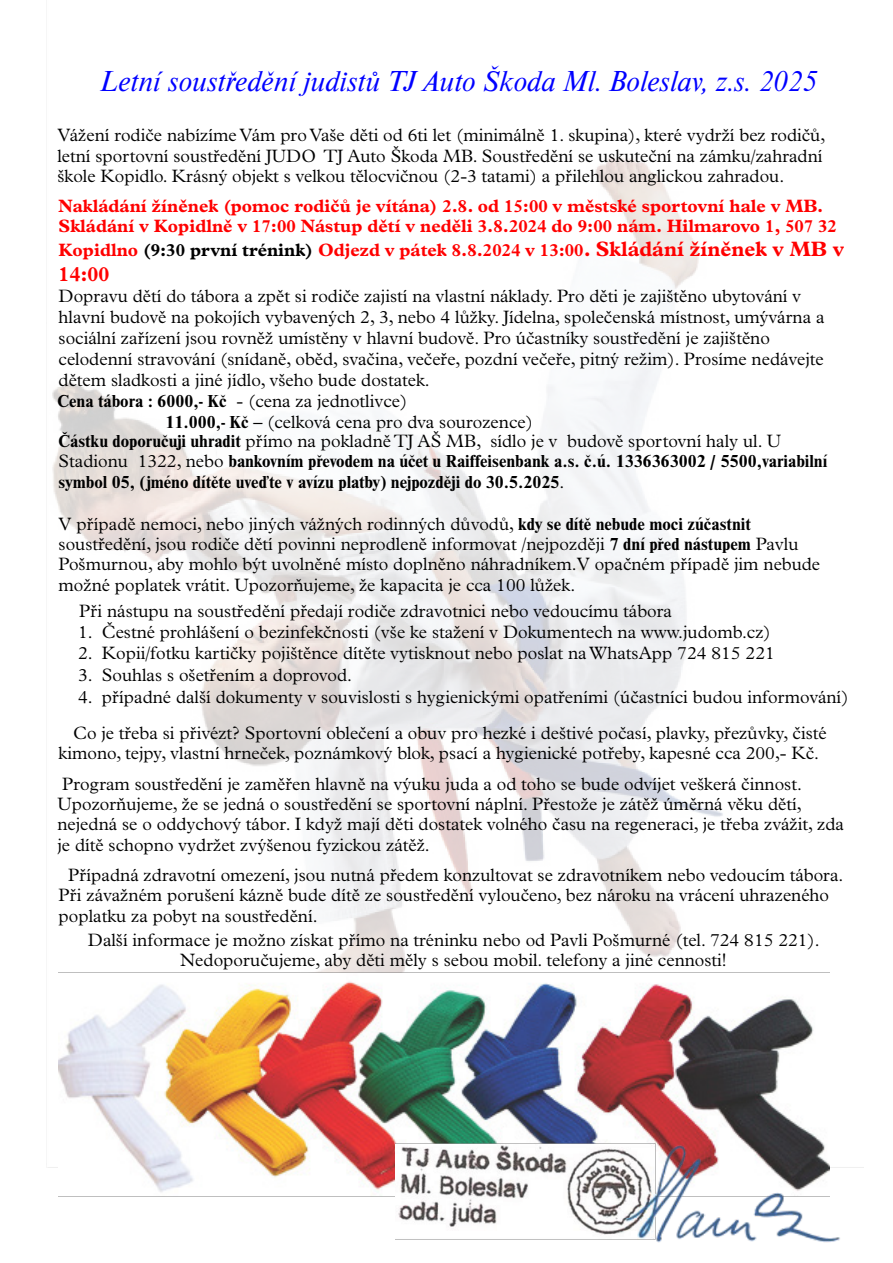
<style>
.page{position:relative;width:893px;height:1263px;background:#fff}
.page>*{position:absolute;margin:0;border:0;box-sizing:border-box;transform-origin:0 0}
.t1{font:italic 30px "Nimbus Rom D";color:#00f}
.t2{font:700 21px "Plantin MT Pro";color:#f00}
.t3{font:300 18px/20.2px "Plantin MT Pro";color:#000}
.t4{font:700 18px/20.7px "Plantin MT Pro";color:#f00}
.t5{font:700 18px/20.2px "Nimbus Rom D";color:#000}
.s1{color:#000}
.s2{font-size:21px}
.s3{font-family:"Nimbus Rom D";font-weight:700}
.s4{font-family:"Plantin MT Pro";font-weight:300}
</style>
<div class="page">
<img style="left:52px;top:157px;width:671px;height:917px">
<img style="left:59px;top:971px;width:771px;height:226px">
<img style="left:395px;top:1141px;width:449px;height:102px">
<h1 class="t1" style="left:101px;top:63px;width:718px">Letní soustředění judistů TJ Auto Škoda Ml. Boleslav, z.s. 2025</h1>
<p class="t3" style="left:57px;top:125px;width:769px;line-height:20.7px">Vážení rodiče nabízíme Vám pro Vaše děti od 6ti let (minimálně 1. skupina), které vydrží bez rodičů, letní sportovní soustředění JUDO TJ Auto Škoda MB. Soustředění se uskuteční na zámku/zahradní škole Kopidlo. Krásný objekt s velkou tělocvičnou (2-3 tatami) a přilehlou anglickou zahradou.</p>
<p class="t4" style="left:59px;top:195px;width:780px">Nakládání žíněnek (pomoc rodičů je vítána) 2.8. od 15:00 v městské sportovní hale v MB.<br>Skládání v Kopidlně v 17:00 Nástup dětí v neděli 3.8.2024 do 9:00 nám. Hilmarovo 1, 507 32</p>
<p class="t4" style="left:59px;top:240px;width:787px">Kopidlno <span class="s1">(9:30 první trénink)</span> Odjezd v pátek 8.8.2024 v 13:00<span class="s2">. Skládání žíněnek v MB v</span></p>
<p class="t2" style="left:59px;top:261px;width:52px">14:00</p>
<p class="t3" style="left:59px;top:286px;width:744px">Dopravu dětí do tábora a zpět si rodiče zajistí na vlastní náklady. Pro děti je zajištěno ubytování v</p>
<p class="t3" style="left:59px;top:307px;width:767px">hlavní budově na pokojích vybavených 2, 3, nebo 4 lůžky. Jídelna, společenská místnost, umývárna a</p>
<p class="t3" style="left:59px;top:328px;width:713px">sociální zařízení jsou rovněž umístěny v hlavní budově. Pro účastníky soustředění je zajištěno</p>
<p class="t3" style="left:59px;top:349px;width:767px">celodenní stravování (snídaně, oběd, svačina, večeře, pozdní večeře, pitný režim). Prosíme nedávejte</p>
<p class="t3" style="left:59px;top:370px;width:373px">dětem sladkosti a jiné jídlo, všeho bude dostatek.</p>
<p class="t3" style="left:57px;top:390px;width:352px"><span class="s3">Cena tábora : 6000,- Kč</span> - (cena za jednotlivce)</p>
<p class="t3" style="left:165px;top:411px;width:369px"><span class="s3">11.000,- Kč</span> – (celková cena pro dva sourozence)</p>
<p class="t3" style="left:59px;top:431px;width:724px"><span class="s3">Částku doporučuji uhradit</span> přímo na pokladně TJ AŠ MB, sídlo je v budově sportovní haly ul. U</p>
<p class="t5" style="left:59px;top:451px;width:770px"><span class="s4">Stadionu 1322, nebo</span> bankovním převodem na účet u Raiffeisenbank a.s. č.ú. 1336363002 / 5500,variabilní symbol 05, (jméno dítěte uveďte v avízu platby) nejpozději do 30.5.2025<span class="s4">.</span></p>
<p class="t3" style="left:59px;top:514px;width:763px">V případě nemoci, nebo jiných vážných rodinných důvodů, <span class="s3">kdy se dítě nebude moci zúčastnit </span>soustředění, jsou rodiče dětí povinni neprodleně informovat /nejpozději <span class="s3">7 dní před nástupem</span> Pavlu Pošmurnou, aby mohlo být uvolněné místo doplněno náhradníkem.V opačném případě jim nebude možné poplatek vrátit. Upozorňujeme, že kapacita je cca 100 lůžek.</p>
<p class="t3" style="left:79px;top:601px;width:594px">Při nástupu na soustředění předají rodiče zdravotnici nebo vedoucímu tábora</p>
<p class="t3" style="left:78px;top:622px;width:694px">1. Čestné prohlášení o bezinfekčnosti (vše ke stažení v Dokumentech na www.judomb.cz)</p>
<p class="t3" style="left:78px;top:643px;width:698px">2. Kopii/fotku kartičky pojištěnce dítěte vytisknout nebo poslat na WhatsApp 724 815 221</p>
<p class="t3" style="left:78px;top:665px;width:276px">3. Souhlas s ošetřením a doprovod.</p>
<p class="t3" style="left:73px;top:678px;width:777px;line-height:36.3px">4. případné další dokumenty v souvislosti s hygienickými opatřeními (účastníci budou informování)<br>Co je třeba si přivézt? Sportovní oblečení a obuv pro hezké i deštivé počasí, plavky, přezůvky, čisté</p>
<p class="t3" style="left:59px;top:738px;width:762px;line-height:30.5px">kimono, tejpy, vlastní hrneček, poznámkový blok, psací a hygienické potřeby, kapesné cca 200,- Kč.<br>Program soustředění je zaměřen hlavně na výuku juda a od toho se bude odvíjet veškerá činnost.</p>
<p class="t3" style="left:57px;top:794px;width:788px">Upozorňujeme, že se jedná o soustředění se sportovní náplní. Přestože je zátěž úměrná věku dětí, nejedná se o oddychový tábor. I když mají děti dostatek volného času na regeneraci, je třeba zvážit, zda je dítě schopno vydržet zvýšenou fyzickou zátěž.</p>
<p class="t3" style="left:59px;top:865px;width:786px;text-indent:10px">Případná zdravotní omezení, jsou nutná předem konzultovat se zdravotníkem nebo vedoucím tábora.<br>Při závažném porušení kázně bude dítě ze soustředění vyloučeno, bez nároku na vrácení uhrazeného poplatku za pobyt na soustředění.</p>
<p class="t3" style="left:88px;top:930px;width:733px;text-align:center">Další informace je možno získat přímo na tréninku nebo od Pavli Pošmurné (tel. 724 815 221).<br>Nedoporučujeme, aby děti měly s sebou mobil. telefony a jiné cennosti!</p>
</div>
